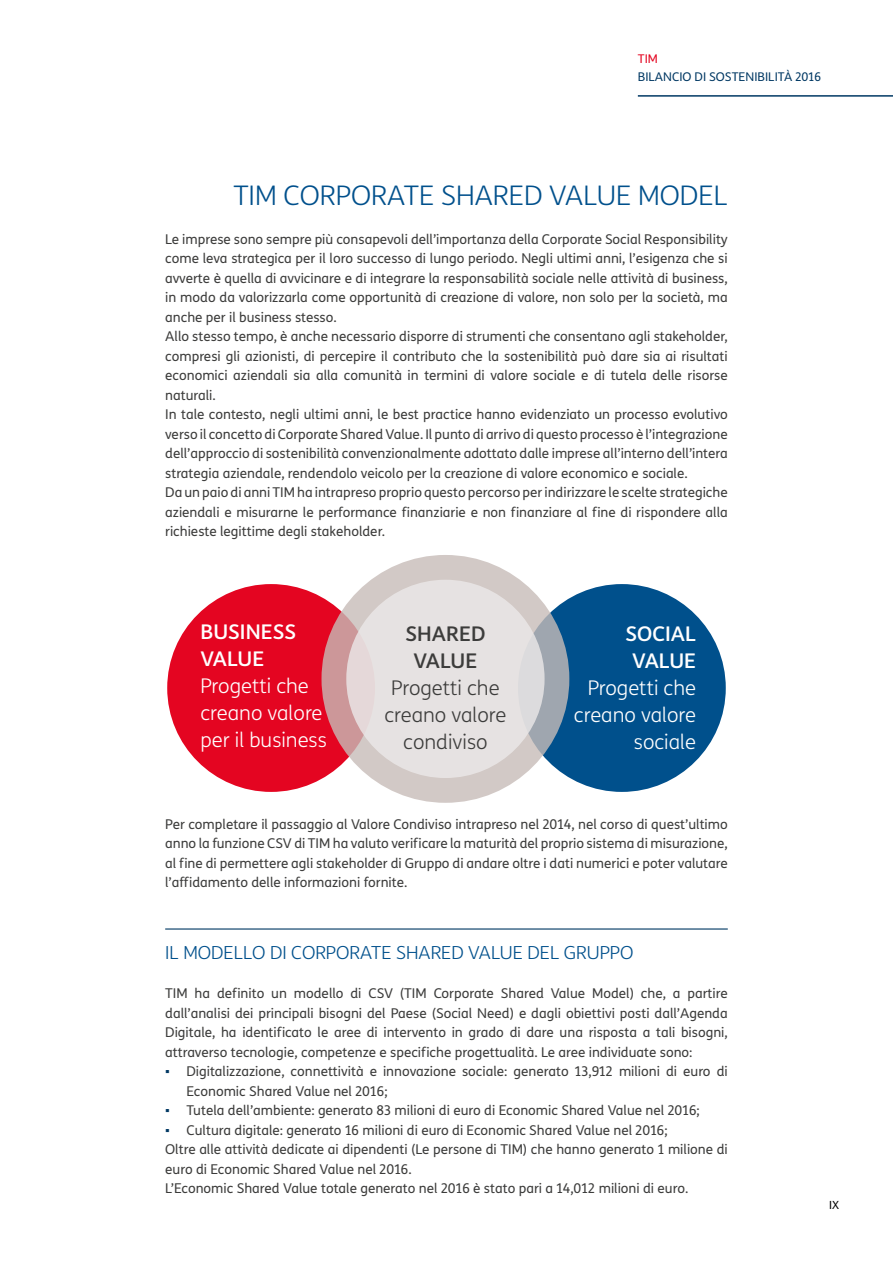
<style>
.page{position:relative;width:893px;height:1263px;background:#fff}
.page>*{position:absolute;margin:0;border:0;box-sizing:border-box;transform-origin:0 0}
.t1{font:300 27px "TIM Sans";color:#00508c}
.t2{font:300 20.25px/27px "TIM Sans";color:#fff;text-align:right}
.t3{font:300 20.25px/27px "TIM Sans";color:#3c3c3b;text-align:center}
.t4{font:500 20.25px/27px "TIM Sans";color:#fff;text-align:center}
.t5{font:500 20.25px/27px "TIM Sans";color:#3c3c3b;text-align:center}
.t6{font:300 18px "TIM Sans";color:#00508c}
.t7{font:13.5px/19.5px "TIM Sans";color:#3c3c3b}
.t8{font:12px "TIM Sans";color:#003863}
.t9{font:12px "TIM Sans";color:#e40521}
.t10{font:11.25px "TIM Sans";color:#000}
.s1{font-family:"Arial";color:#003863}
</style>
<div class="page">
<hr style="left:638px;top:95px;width:255px;height:2px;background:#003863">
<hr style="left:165px;top:928px;width:563px;height:1px;background:#003863">
<div style="left:167px;top:584px;width:208px;height:208px;background:#e40521;border-radius:50%"></div>
<div style="left:518px;top:584px;width:208px;height:208px;background:#00508c;border-radius:50%"></div>
<svg style="left:321px;top:555px;width:248px;height:248px;background:#c8b8b9"></svg>
<div style="left:346px;top:580px;width:199px;height:198px;background:#e6e2e2;border-radius:50%"></div>
<p class="t9" style="left:638px;top:50px;width:22px">TIM</p>
<p class="t8" style="left:638px;top:68px;width:185px">BILANCIO DI SOSTENIBILITÀ 2016</p>
<h1 class="t1" style="left:233px;top:177px;width:496px">TIM CORPORATE SHARED VALUE MODEL</h1>
<p class="t7" style="left:165px;top:229px;width:564px">Le imprese sono sempre più consapevoli dell’importanza della Corporate Social Responsibility come leva strategica per il loro successo di lungo periodo. Negli ultimi anni, l’esigenza che si avverte è quella di avvicinare e di integrare la responsabilità sociale nelle attività di business, in modo da valorizzarla come opportunità di creazione di valore, non solo per la società, ma anche per il business stesso.<br>Allo stesso tempo, è anche necessario disporre di strumenti che consentano agli stakeholder, compresi gli azionisti, di percepire il contributo che la sostenibilità può dare sia ai risultati economici aziendali sia alla comunità in termini di valore sociale e di tutela delle risorse naturali.<br>In tale contesto, negli ultimi anni, le best practice hanno evidenziato un processo evolutivo verso il concetto di Corporate Shared Value. Il punto di arrivo di questo processo è l’integrazione dell’approccio di sostenibilità convenzionalmente adottato dalle imprese all’interno dell’intera strategia aziendale, rendendolo veicolo per la creazione di valore economico e sociale.<br>Da un paio di anni TIM ha intrapreso proprio questo percorso per indirizzare le scelte strategiche aziendali e misurarne le performance finanziarie e non finanziare al fine di rispondere alla richieste legittime degli stakeholder.</p>
<h2 class="t4" style="left:200px;top:618px;width:97px;text-align:left">BUSINESS<br>VALUE</h2>
<h2 class="t2" style="left:200px;top:672px;width:128px;text-align:left">Progetti che creano valore per il business</h2>
<h2 class="t5" style="left:405px;top:619px;width:81px">SHARED<br>VALUE</h2>
<h2 class="t3" style="left:384px;top:674px;width:124px">Progetti che creano valore condiviso</h2>
<h2 class="t4" style="left:626px;top:619px;width:72px">SOCIAL<br>VALUE</h2>
<h2 class="t2" style="left:574px;top:673px;width:124px">Progetti che creano valore sociale</h2>
<p class="t7" style="left:165px;top:814px;width:564px;text-align:justify">Per completare il passaggio al Valore Condiviso intrapreso nel 2014, nel corso di quest’ultimo anno la funzione CSV di TIM ha valuto verificare la maturità del proprio sistema di misurazione, al fine di permettere agli stakeholder di Gruppo di andare oltre i dati numerici e poter valutare l’affidamento delle informazioni fornite.</p>
<h3 class="t6" style="left:165px;top:941px;width:470px">IL MODELLO DI CORPORATE SHARED VALUE DEL GRUPPO</h3>
<p class="t7" style="left:165px;top:983px;width:564px;text-align:justify">TIM ha definito un modello di CSV (TIM Corporate Shared Value Model) che, a partire dall’analisi dei principali bisogni del Paese (Social Need) e dagli obiettivi posti dall’Agenda Digitale, ha identificato le aree di intervento in grado di dare una risposta a tali bisogni, attraverso tecnologie, competenze e specifiche progettualità. Le aree individuate sono:</p>
<p class="t7" style="left:186px;top:1061px;width:543px;text-indent:-21px"><span class="s1">▪</span> Digitalizzazione, connettività e innovazione sociale: generato 13,912 milioni di euro di<br>Economic Shared Value nel 2016;</p>
<p class="t7" style="left:165px;top:1100px;width:536px"><span class="s1">▪</span> Tutela dell’ambiente: generato 83 milioni di euro di Economic Shared Value nel 2016;</p>
<p class="t7" style="left:165px;top:1120px;width:564px"><span class="s1">▪</span> Cultura digitale: generato 16 milioni di euro di Economic Shared Value nel 2016;<br>Oltre alle attività dedicate ai dipendenti (Le persone di TIM) che hanno generato 1 milione di euro di Economic Shared Value nel 2016.<br>L’Economic Shared Value totale generato nel 2016 è stato pari a 14,012 milioni di euro.</p>
<p class="t10" style="left:829px;top:1197px;width:11px">IX</p>
</div>
